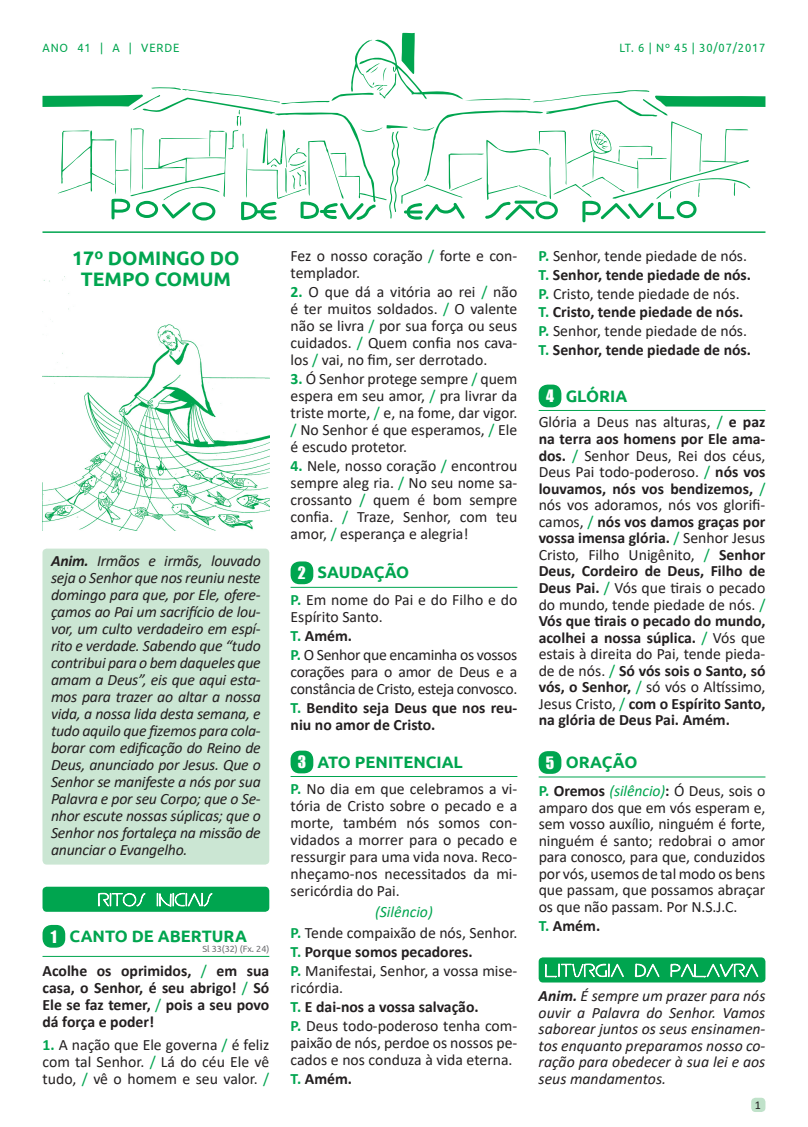
<style>
.page{position:relative;width:808px;height:1127px;background:#fff}
.page>*{position:absolute;margin:0;border:0;box-sizing:border-box;transform-origin:0 0}
.t1{font:700 19.5px/21px "Ubuntu";color:#00a54f;text-align:center}
.t2{font:700 16.5px "Ubuntu";color:#00a54f}
.t3{font:700 16.5px "Ubuntu";letter-spacing:-.02em;color:#00a54f}
.t4{font:15.75px/17px "Calibri";color:#231f20;text-align:justify}
.t5{font:700 15.75px/16.5px "Calibri";color:#231f20;text-align:justify}
.t6{font:italic 15.75px/17.1px "Calibri";letter-spacing:-.015em;color:#231f20;text-align:justify}
.t7{font:15.75px/19px "Calibri";letter-spacing:-.02em;color:#231f20}
.t8{font:15.75px "Impact";color:#fff}
.t9{font:12px "Ubuntu";letter-spacing:.08em;color:#00a54f;scale:.92 1}
.t10{font:12px "Calibri";color:#231f20}
.t11{font:9px "Ubuntu";color:#6c6d70}
.s1{font-weight:700}
.s2{font-weight:400;color:#00a54f}
.s3{font-weight:700;color:#00a54f}
.s4{color:#00a54f}
.s5{font-family:"Impact";font-weight:400;font-size:15.75px;color:#fff}
.s6{font-style:italic;color:#00a54f}
.s7{font-weight:400}
</style>
<div class="page">
<div style="left:751px;top:1098px;width:14px;height:14px;background:#c0e2ca;border-radius:4px"></div>
<img style="left:43px;top:276px;width:226px;height:255px">
<div style="left:42px;top:549px;width:227px;height:315px;background:#cbe6d3;border-radius:4px"></div>
<div style="left:43px;top:887px;width:226px;height:25px;background:#00a54f;border-radius:4px"></div>
<svg style="left:98px;top:864px;width:48px;height:43px"></svg>
<svg style="left:156px;top:892px;width:57px;height:15px"></svg>
<hr style="left:43px;top:956px;width:226px;height:1px;background:#00a54f">
<div style="left:43px;top:925px;width:22px;height:22px;background:#00a54f;border-radius:9px"></div>
<hr style="left:291px;top:587px;width:226px;height:1px;background:#00a54f">
<div style="left:291px;top:561px;width:22px;height:23px;background:#00a54f;border-radius:9px"></div>
<hr style="left:291px;top:776px;width:226px;height:1px;background:#00a54f">
<div style="left:291px;top:750px;width:22px;height:23px;background:#00a54f;border-radius:9px"></div>
<hr style="left:539px;top:410px;width:226px;height:1px;background:#00a54f">
<div style="left:539px;top:385px;width:22px;height:22px;background:#00a54f;border-radius:9px"></div>
<hr style="left:539px;top:776px;width:226px;height:1px;background:#00a54f">
<div style="left:539px;top:751px;width:22px;height:23px;background:#00a54f;border-radius:9px"></div>
<div style="left:539px;top:957px;width:226px;height:25px;background:#00a54f;border-radius:4px"></div>
<svg style="left:545px;top:957px;width:79px;height:21px"></svg>
<svg style="left:635px;top:963px;width:25px;height:15px"></svg>
<svg style="left:670px;top:963px;width:88px;height:15px"></svg>
<hr style="left:42px;top:231px;width:723px;height:2px;background:#00a54f">
<svg style="left:42px;top:33px;width:723px;height:189px"></svg>
<p class="t9" style="left:42px;top:40px;width:150px">ANO 41 | A | VERDE</p>
<p class="t9" style="left:620px;top:40px;width:160px">LT. 6 | Nº 45 | 30/07/2017</p>
<p class="t1" style="left:72px;top:247px;width:169px">17º DOMINGO DO<br>TEMPO COMUM</p>
<p class="t6" style="left:51px;top:551px;width:211px"><span class="s1">Anim.</span> Irmãos e irmãs, louvado seja o Senhor que nos reuniu neste domingo para que, por Ele, ofere&shy;çamos ao Pai um sacrifício de lou&shy;vor, um culto verdadeiro em espí&shy;rito e verdade. Sabendo que “tudo contribui para o bem daqueles que amam a Deus”, eis que aqui esta&shy;mos para trazer ao altar a nossa vida, a nossa lida desta semana, e tudo aquilo que fizemos para cola&shy;borar com edificação do Reino de Deus, anunciado por Jesus. Que o Senhor se manifeste a nós por sua Palavra e por seu Corpo; que o Se&shy;nhor escute nossas súplicas; que o Senhor nos fortaleça na missão de anunciar o Evangelho.</p>
<p class="t8" style="left:51px;top:924px;width:8px">1</p>
<p class="t5" style="left:43px;top:962px;width:228px;line-height:17.1px">Acolhe os oprimidos, <span class="s2">/</span> em sua casa, o Senhor, é seu abrigo! <span class="s2">/</span> Só Ele se faz temer, <span class="s2">/</span> pois a seu povo dá força e poder!</p>
<p class="t4" style="left:43px;top:1036px;width:228px"><span class="s3">1.</span> A nação que Ele governa <span class="s4">/</span> é feliz com tal Senhor. <span class="s4">/</span> Lá do céu Ele vê tudo, <span class="s4">/</span> vê o homem e seu valor. <span class="s4">/</span></p>
<p class="t2" style="left:70px;top:926px;width:179px">CANTO DE ABERTURA</p>
<p class="t11" style="left:202px;top:943px;width:68px">Sl 33(32) (Fx. 24)</p>
<p class="t4" style="left:291px;top:247px;width:228px">Fez o nosso coração <span class="s4">/</span> forte e con&shy;templador.</p>
<p class="t4" style="left:291px;top:283px;width:228px"><span class="s3">2.</span> O que dá a vitória ao rei <span class="s4">/</span> não é ter muitos soldados. <span class="s4">/</span> O valente não se livra <span class="s4">/</span> por sua força ou seus cuidados. <span class="s4">/</span> Quem confia nos cava&shy;los <span class="s4">/</span> vai, no fim, ser derrotado.</p>
<p class="t4" style="left:291px;top:370px;width:228px"><span class="s3">3.</span> Ó Senhor protege sempre <span class="s4">/</span> quem espera em seu amor, <span class="s4">/</span> pra livrar da triste morte, <span class="s4">/</span> e, na fome, dar vigor. <span class="s4">/</span> No Senhor é que esperamos, <span class="s4">/</span> Ele é escudo protetor.</p>
<p class="t4" style="left:291px;top:457px;width:228px"><span class="s3">4.</span> Nele, nosso coração <span class="s4">/</span> encontrou sempre aleg ria. <span class="s4">/</span> No seu nome sa&shy;crossanto <span class="s4">/</span> quem é bom sempre confia. <span class="s4">/</span> Traze, Senhor, com teu amor, <span class="s4">/</span> esperança e alegria!</p>
<p class="t3" style="left:298px;top:562px;width:113px"><span class="s5">2</span> SAUDAÇÃO</p>
<p class="t4" style="left:291px;top:590px;width:228px"><span class="s3">P.</span> Em nome do Pai e do Filho e do<br>Espírito Santo.</p>
<p class="t7" style="left:291px;top:625px;width:228px"><span class="s3">T.</span> <span class="s1">Amém.<br></span><span class="s3">P.</span> O Senhor que encaminha os vossos</p>
<p class="t7" style="left:291px;top:663px;width:228px;line-height:17px">corações para o amor de Deus e a constância de Cristo, esteja convosco.</p>
<p class="t5" style="left:291px;top:699px;width:228px;line-height:17px"><span class="s4">T.</span> Bendito seja Deus que nos reu&shy;niu no amor de Cristo.</p>
<p class="t2" style="left:298px;top:752px;width:167px"><span class="s5">3</span> ATO PENITENCIAL</p>
<p class="t4" style="left:291px;top:780px;width:228px"><span class="s3">P.</span> No dia em que celebramos a vi&shy;tória de Cristo sobre o pecado e a morte, também nós somos con&shy;vidados a morrer para o pecado e ressurgir para uma vida nova. Reco&shy;nheçamo-nos necessitados da mi&shy;sericórdia do Pai.</p>
<p class="t4" style="left:291px;top:900px;width:228px;line-height:21.1px;text-align:center"><span class="s6">(Silêncio)<br></span><span class="s3">P.</span> Tende compaixão de nós, Senhor.</p>
<p class="t4" style="left:291px;top:942px;width:228px;line-height:19px"><span class="s3">T.</span> <span class="s1">Porque somos pecadores.<br></span><span class="s3">P.</span> Manifestai, Senhor, a vossa mise-</p>
<p class="t4" style="left:291px;top:978px;width:228px;line-height:19px;text-align:left">ricórdia.<br><span class="s3">T.</span> <span class="s1">E dai-nos a vossa salvação.<br></span><span class="s3">P.</span> Deus todo-poderoso tenha com-</p>
<p class="t4" style="left:291px;top:1034px;width:228px">paixão de nós, perdoe os nossos pe&shy;cados e nos conduza à vida eterna.</p>
<p class="t5" style="left:291px;top:1071px;width:63px"><span class="s4">T.</span> Amém.</p>
<p class="t4" style="left:539px;top:246px;width:214px;line-height:18.8px;text-align:left"><span class="s3">P.</span> Senhor, tende piedade de nós.<br><span class="s3">T.</span> <span class="s1">Senhor, tende piedade de nós.<br></span><span class="s3">P.</span> Cristo, tende piedade de nós.<br><span class="s3">T.</span> <span class="s1">Cristo, tende piedade de nós.<br></span><span class="s3">P.</span> Senhor, tende piedade de nós.<br><span class="s3">T.</span> <span class="s1">Senhor, tende piedade de nós.</span></p>
<p class="t2" style="left:546px;top:386px;width:83px"><span class="s5">4</span> GLÓRIA</p>
<p class="t5" style="left:539px;top:414px;width:228px"><span class="s7">Glória a Deus nas alturas,</span> <span class="s2">/</span> e paz na terra aos homens por Ele ama&shy;dos. <span class="s2">/</span> <span class="s7">Senhor Deus, Rei dos céus, Deus Pai todo-poderoso.</span> <span class="s2">/</span> nós vos louvamos, nós vos bendizemos, <span class="s2">/ </span><span class="s7">nós vos adoramos, nós vos glorifi&shy;camos,</span> <span class="s2">/</span> nós vos damos graças por vossa imensa glória. <span class="s2">/</span> <span class="s7">Senhor Jesus Cristo, Filho Unigênito,</span> <span class="s2">/</span> Senhor Deus, Cordeiro de Deus, Filho de Deus Pai. <span class="s2">/</span> <span class="s7">Vós que tirais o pecado do mundo, tende piedade de nós.</span> <span class="s2">/ </span>Vós que tirais o pecado do mundo, acolhei a nossa súplica. <span class="s2">/</span> <span class="s7">Vós que estais à direita do Pai, tende pieda&shy;de de nós.</span> <span class="s2">/</span> Só vós sois o Santo, só vós, o Senhor, <span class="s2">/</span> <span class="s7">só vós o Altíssimo, Jesus Cristo,</span> <span class="s2">/</span> com o Espírito Santo, na glória de Deus Pai. Amém.</p>
<p class="t2" style="left:546px;top:752px;width:93px"><span class="s5">5</span> ORAÇÃO</p>
<p class="t4" style="left:539px;top:782px;width:228px;line-height:16.5px"><span class="s3">P.</span> <span class="s1">Oremos</span> <span class="s6">(silêncio)</span><span class="s1">:</span> Ó Deus, sois o amparo dos que em vós esperam e, sem vosso auxílio, ninguém é forte, ninguém é santo; redobrai o amor para conosco, para que, conduzidos por vós, usemos de tal modo os bens que passam, que possamos abraçar os que não passam. Por N.S.J.C.</p>
<p class="t5" style="left:539px;top:917px;width:63px"><span class="s4">T.</span> Amém.</p>
<p class="t6" style="left:539px;top:987px;width:228px;line-height:16.6px"><span class="s1">Anim.</span> É sempre um prazer para nós ouvir a Palavra do Senhor. Vamos saborear juntos os seus ensinamen&shy;tos enquanto preparamos nosso co&shy;ração para obedecer à sua lei e aos seus mandamentos.</p>
<p class="t10" style="left:755px;top:1096px;width:8px">1</p>
</div>
